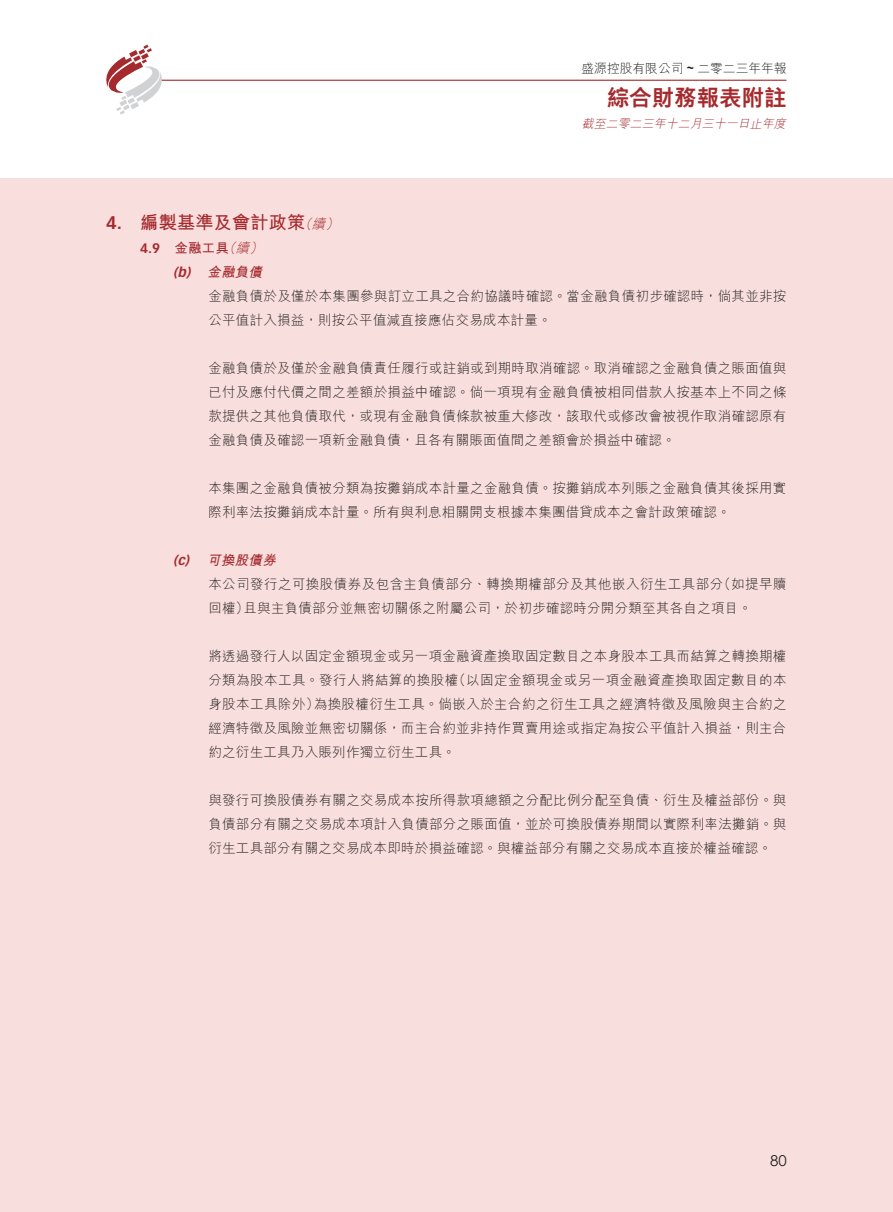
<style>
.page{position:relative;width:893px;height:1212px;background:#fff}
.page>*{position:absolute;margin:0;border:0;box-sizing:border-box;transform-origin:0 0}
.t1{font:800 22.5px "M Hei HK";color:#a52a2e}
.t2{font:700 18px "M Hei HK";letter-spacing:.02em;color:#a52a2e}
.t3{font:700 18px "Vectora LT Std";color:#a52a2e}
.t4{font:15px "Century Gothic";color:#231f20}
.t5{font:300 13.5px/24px "M Hei HK";letter-spacing:.02em;color:#231f20}
.t6{font:italic 700 13.5px "M Hei HK";color:#a52a2e}
.t7{font:italic 300 13.5px "M Hei HK";color:#a52a2e}
.t8{font:italic 700 13.5px "Vectora LT Std";color:#a52a2e}
.t9{font:700 13.5px "M Hei HK";color:#a52a2e}
.t10{font:700 13.5px "Vectora LT Std";color:#a52a2e}
.t11{font:300 12.75px "M Hei HK";color:#231f20}
.t12{font:italic 300 12px "M Hei HK";color:#a52a2e}
.s1{font-family:"Century Gothic";font-weight:700;font-size:12px}
</style>
<div class="page">
<div style="left:0;top:179px;width:893px;height:1033px;background:#f8dedc"></div>
<hr style="left:160px;top:80px;width:626px;height:1px;background:#a52a2e">
<svg style="left:106px;top:45px;width:66px;height:70px"></svg>
<p class="t11" style="left:582px;top:62px;width:207px">盛源控股有限公司 <span class="s1">~</span> 二零二三年年報</p>
<h1 class="t1" style="left:607px;top:87px;width:181px">綜合財務報表附註</h1>
<p class="t12" style="left:582px;top:117px;width:208px">截至二零二三年十二月三十一日止年度</p>
<h2 class="t3" style="left:106px;top:211px;width:17px">4.</h2>
<h2 class="t2" style="left:140px;top:209px;width:166px">編製基準及會計政策</h2>
<p class="t7" style="left:312px;top:217px;width:18px">續</p>
<p class="t7" style="left:298px;top:217px;width:18px">（</p>
<p class="t7" style="left:325px;top:217px;width:18px">(</p>
<p class="t10" style="left:140px;top:240px;width:21px">4.9</p>
<p class="t7" style="left:236px;top:241px;width:18px">續</p>
<p class="t7" style="left:222px;top:241px;width:18px">（</p>
<p class="t7" style="left:249px;top:241px;width:18px">(</p>
<p class="t9" style="left:174px;top:238px;width:56px">金融工具</p>
<p class="t8" style="left:173px;top:264px;width:18px">b(</p>
<p class="t8" style="left:186px;top:264px;width:9px">)</p>
<p class="t8" style="left:173px;top:552px;width:16px">c(</p>
<p class="t8" style="left:185px;top:552px;width:9px">)</p>
<p class="t6" style="left:207px;top:262px;width:60px">金融負債</p>
<p class="t5" style="left:208px;top:284px;width:580px">金融負債於及僅於本集團參與訂立工具之合約協議時確認。當金融負債初步確認時，倘其並非按公平值計入損益，則按公平值減直接應佔交易成本計量。</p>
<p class="t5" style="left:208px;top:356px;width:580px;text-align:justify">金融負債於及僅於金融負債責任履行或註銷或到期時取消確認。取消確認之金融負債之賬面值與已付及應付代價之間之差額於損益中確認。倘一項現有金融負債被相同借款人按基本上不同之條款提供之其他負債取代，或現有金融負債條款被重大修改，該取代或修改會被視作取消確認原有金融負債及確認一項新金融負債，且各有關賬面值間之差額會於損益中確認。</p>
<p class="t5" style="left:208px;top:476px;width:580px">本集團之金融負債被分類為按攤銷成本計量之金融負債。按攤銷成本列賬之金融負債其後採用實際利率法按攤銷成本計量。所有與利息相關開支根據本集團借貸成本之會計政策確認。</p>
<p class="t6" style="left:207px;top:550px;width:74px">可換股債券</p>
<p class="t5" style="left:718px;top:572px;width:71px">（如提早贖</p>
<p class="t5" style="left:243px;top:572px;width:510px;text-indent:-35px">本公司發行之可換股債券及包含主負債部分、轉換期權部分及其他嵌入衍生工具部分<br>且與主負債部分並無密切關係之附屬公司，於初步確認時分開分類至其各自之項目。</p>
<p class="t5" style="left:208px;top:596px;width:42px">回權）</p>
<p class="t5" style="left:208px;top:644px;width:580px;text-align:right">將透過發行人以固定金額現金或另一項金融資產換取固定數目之本身股本工具而結算之轉換期權（以固定金額現金或另一項金融資產換取固定數目的本</p>
<p class="t5" style="left:314px;top:668px;width:474px;text-indent:-105px">分類為股本工具。發行人將結算的換股權<br>為換股權衍生工具。倘嵌入於主合約之衍生工具之經濟特徵及風險與主合約之</p>
<p class="t5" style="left:208px;top:692px;width:580px">身股本工具除外）<br>經濟特徵及風險並無密切關係，而主合約並非持作買賣用途或指定為按公平值計入損益，則主合約之衍生工具乃入賬列作獨立衍生工具。</p>
<p class="t5" style="left:208px;top:788px;width:580px;text-align:justify">與發行可換股債券有關之交易成本按所得款項總額之分配比例分配至負債、衍生及權益部份。與負債部分有關之交易成本項計入負債部分之賬面值，並於可換股債券期間以實際利率法攤銷。與衍生工具部分有關之交易成本即時於損益確認。與權益部分有關之交易成本直接於權益確認。</p>
<p class="t4" style="left:770px;top:1150px;width:18px">80</p>
</div>
